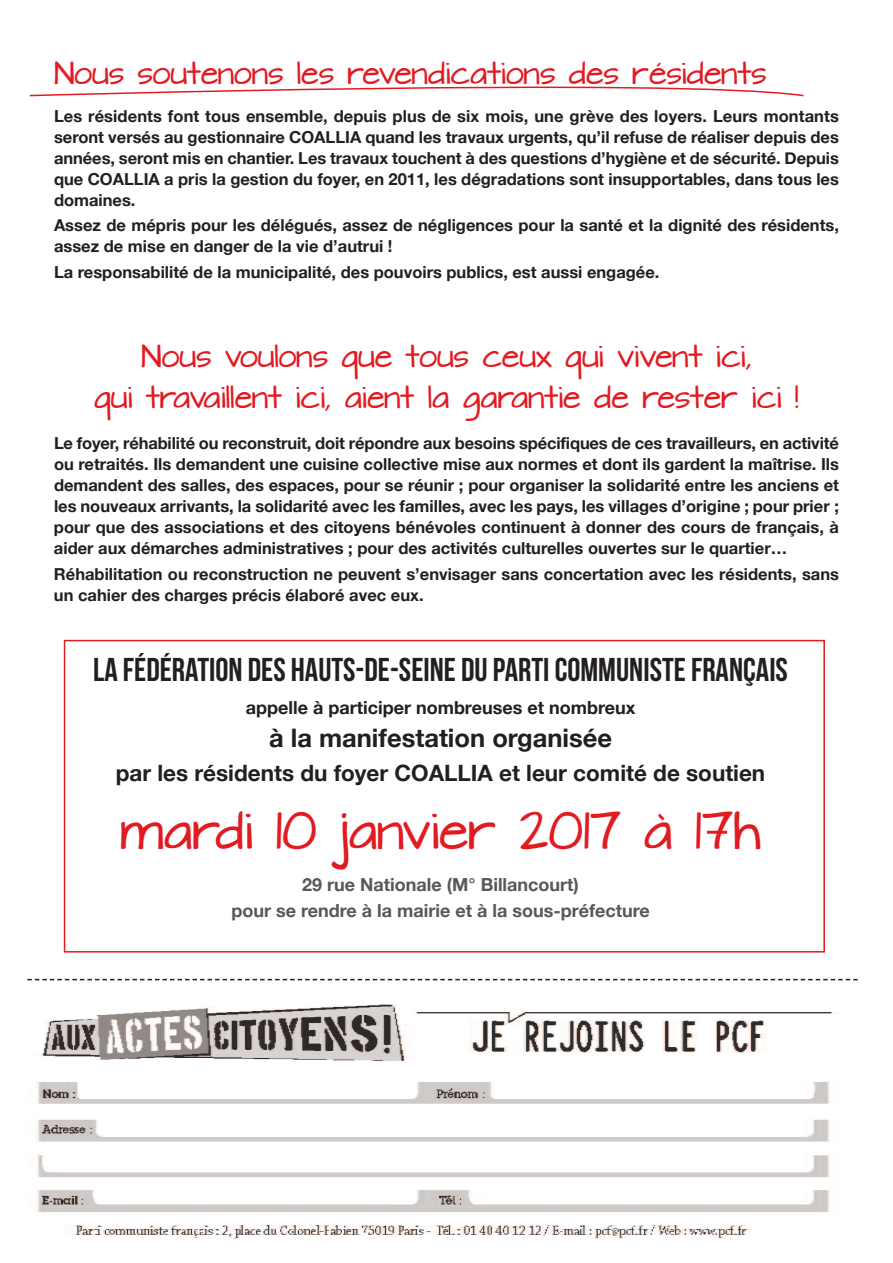
<style>
.page{position:relative;width:893px;height:1263px;background:#fff}
.page>*{position:absolute;margin:0;border:0;box-sizing:border-box;transform-origin:0 0}
.t1{font:45px "Architects Daughter";color:#e21a21}
.t2{font:33px "Bebas Neue";color:#231f20}
.t3{font:27px/40.5px "Architects Daughter";color:#e21a21;text-align:center}
.t4{font:700 25.5px "Helvetica Neue";color:#231f20}
.t5{font:700 22.5px "Helvetica Neue";color:#231f20}
.t6{font:700 18px/25.8px "Helvetica Neue";color:#57585a;text-align:center}
.t7{font:700 18px "Helvetica Neue";color:#231f20}
.t8{font:700 16.5px/21px "Helvetica Neue";color:#231f20;text-align:justify}
</style>
<div class="page">
<div style="left:64px;top:640px;width:761px;height:312px;border:2px solid #e21a21"></div>
<img style="left:36px;top:1004px;width:801px;height:236px">
<hr style="left:707px;top:831px;width:20px;height:3px;background:#e21a21">
<svg style="left:27px;top:979px;width:831px;height:1px"></svg>
<svg style="left:29px;top:86px;width:775px;height:11px"></svg>
<h3 class="t3" style="left:54px;top:55px;width:714px">Nous soutenons les revendications des résidents</h3>
<p class="t8" style="left:54px;top:105px;width:786px">Les résidents font tous ensemble, depuis plus de six mois, une grève des loyers. Leurs montants seront versés au gestionnaire COALLIA quand les travaux urgents, qu’il refuse de réaliser depuis des années, seront mis en chantier. Les travaux touchent à des questions d’hygiène et de sécurité. Depuis que COALLIA a pris la gestion du foyer, en 2011, les dégradations sont insupportables, dans tous les domaines.</p>
<p class="t8" style="left:54px;top:214px;width:786px">Assez de mépris pour les délégués, assez de négligences pour la santé et la dignité des résidents, assez de mise en danger de la vie d’autrui !</p>
<p class="t8" style="left:54px;top:261px;width:607px">La responsabilité de la municipalité, des pouvoirs publics, est aussi engagée.</p>
<h3 class="t3" style="left:94px;top:339px;width:706px">Nous voulons que tous ceux qui vivent ici,<br>qui travaillent ici, aient la garantie de rester ici !</h3>
<p class="t8" style="left:54px;top:433px;width:786px">Le foyer, réhabilité ou reconstruit, doit répondre aux besoins spécifiques de ces travailleurs, en activité ou retraités. Ils demandent une cuisine collective mise aux normes et dont ils gardent la maîtrise. Ils demandent des salles, des espaces, pour se réunir ; pour organiser la solidarité entre les anciens et les nouveaux arrivants, la solidarité avec les familles, avec les pays, les villages d’origine ; pour prier ; pour que des associations et des citoyens bénévoles continuent à donner des cours de français, à aider aux démarches administratives ; pour des activités culturelles ouvertes sur le quartier…</p>
<p class="t8" style="left:54px;top:563px;width:786px">Réhabilitation ou reconstruction ne peuvent s’envisager sans concertation avec les résidents, sans un cahier des charges précis élaboré avec eux.</p>
<h2 class="t2" style="left:93px;top:651px;width:696px">LA FÉDÉRATION DES HAUTS-DE-SEINE DUPARTI COMMUNISTE FRANÇAIS</h2>
<p class="t7" style="left:246px;top:696px;width:391px">appelle à participer nombreuses et nombreux</p>
<h3 class="t4" style="left:269px;top:722px;width:344px">à la manifestation organisée</h3>
<h3 class="t5" style="left:116px;top:759px;width:651px">par les résidents du foyer COALLIA et leur comité de soutien</h3>
<h1 class="t1" style="left:120px;top:799px;width:643px">mardi 10 janvier 2017 à 17h</h1>
<p class="t6" style="left:231px;top:871px;width:420px">29 rue Nationale (M° Billancourt)<br>pour se rendre à la mairie et à la sous-préfecture</p>
</div>
